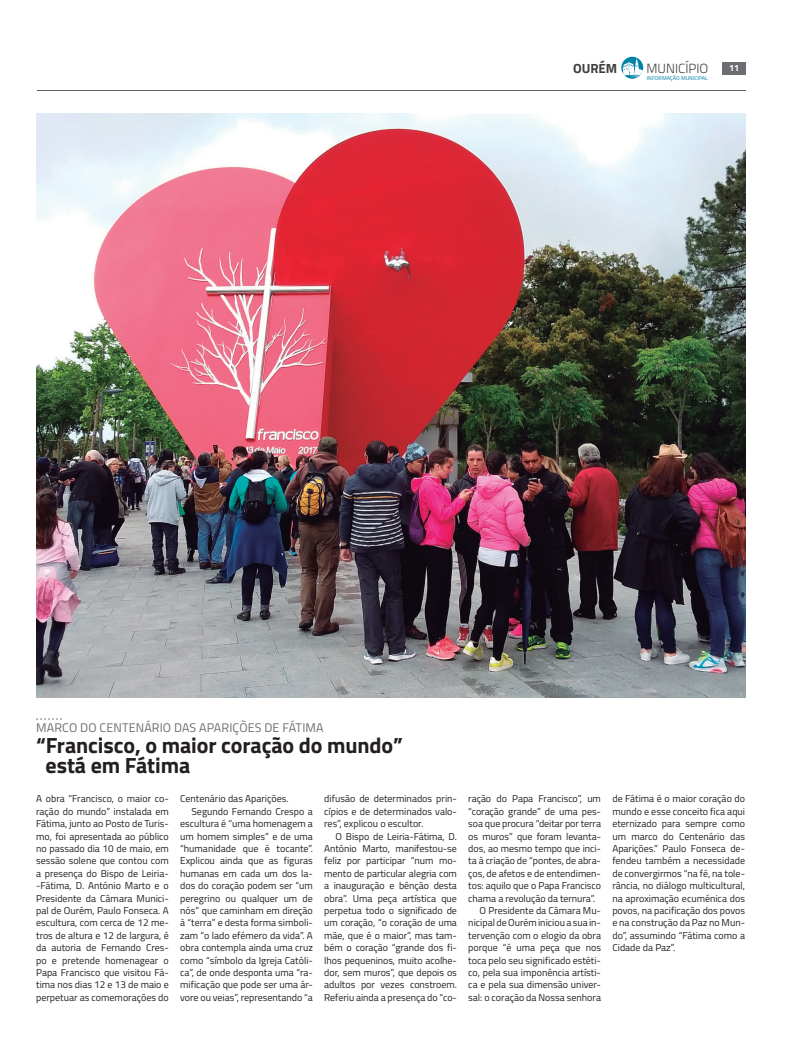
<style>
.page{position:relative;width:794px;height:1049px;background:#fff}
.page>*{position:absolute;margin:0;border:0;box-sizing:border-box;transform-origin:0 0}
.t1{font:700 22px/20px "Titillium";letter-spacing:-.005em;color:#231f20}
.t2{font:300 13.3px "Titillium";color:#3e3e3f}
.t3{font:700 13.3px "Titillium";color:#3e3e3f}
.t4{font:12.5px "Titillium";letter-spacing:.01em;color:#6c6d70}
.t5{font:10px/12.4px "Titillium";color:#231f20;text-align:justify}
.t6{font:700 9px "Titillium";color:#fff}
.t7{font:5.5px "Titillium";color:#0083a8}
</style>
<div class="page">
<div style="left:722px;top:62px;width:24px;height:13px;background:#6c6d70"></div>
<svg style="left:621px;top:57px;width:22px;height:22px"></svg>
<hr style="left:37px;top:90px;width:709px;height:1px;background:#606063">
<svg style="left:36px;top:718px;width:26px;height:2px"></svg>
<img style="left:36px;top:113px;width:709px;height:584px">
<h2 class="t3" style="left:573px;top:58px;width:46px">OURÉM</h2>
<h2 class="t2" style="left:646px;top:58px;width:63px">MUNICÍPIO</h2>
<p class="t6" style="left:729px;top:61px;width:12px">11</p>
<p class="t7" style="left:647px;top:74px;width:62px">INFORMAÇÃO MUNICIPAL</p>
<p class="t4" style="left:36px;top:719px;width:289px">MARCO DO CENTENÁRIO DAS APARIÇÕES DE FÁTIMA</p>
<h1 class="t1" style="left:46px;top:734px;width:359px;text-indent:-9px">“Francisco, o maior coração do mundo” está em Fátima</h1>
<p class="t5" style="left:36px;top:792px;width:134px">A obra “Francisco, o maior co&shy;ração do mundo” instalada em Fátima, junto ao Posto de Turis&shy;mo, foi apresentada ao público no passado dia 10 de maio, em sessão solene que contou com a presença do Bispo de Leiria--Fátima, D. António Marto e o Presidente da Câmara Munici&shy;pal de Ourém, Paulo Fonseca. A escultura, com cerca de 12 me&shy;tros de altura e 12 de largura, é da autoria de Fernando Cres&shy;po e pretende homenagear o Papa Francisco que visitou Fá&shy;tima nos dias 12 e 13 de maio e perpetuar as comemorações do</p>
<p class="t5" style="left:180px;top:792px;width:110px">Centenário das Aparições.</p>
<p class="t5" style="left:324px;top:792px;width:134px">difusão de determinados prin&shy;cípios e de determinados valo&shy;res”, explicou o escultor.</p>
<p class="t5" style="left:324px;top:829px;width:134px;text-indent:11px">O Bispo de Leiria-Fátima, D.<br>António Marto, manifestou-se feliz por participar “num mo&shy;mento de particular alegria com a inauguração e bênção desta obra”. Uma peça artística que perpetua todo o significado de um coração, “o coração de uma mãe, que é o maior”, mas tam&shy;bém o coração “grande dos fi&shy;lhos pequeninos, muito acolhe&shy;dor, sem muros”, que depois os adultos por vezes constroem.<br>Referiu ainda a presença do “co-</p>
<p class="t5" style="left:191px;top:804px;width:123px">Segundo Fernando Crespo a</p>
<p class="t5" style="left:180px;top:817px;width:134px">escultura é “uma homenagem a</p>
<p class="t5" style="left:180px;top:829px;width:134px">um homem simples” e de uma</p>
<p class="t5" style="left:180px;top:842px;width:134px">“humanidade que é tocante”.</p>
<p class="t5" style="left:180px;top:854px;width:134px">Explicou ainda que as figuras</p>
<p class="t5" style="left:180px;top:866px;width:134px">humanas em cada um dos la-</p>
<p class="t5" style="left:180px;top:879px;width:134px">dos do coração podem ser “um</p>
<p class="t5" style="left:180px;top:891px;width:134px">peregrino ou qualquer um de</p>
<p class="t5" style="left:180px;top:904px;width:134px">nós” que caminham em direção</p>
<p class="t5" style="left:180px;top:916px;width:134px">à “terra” e desta forma simboli-</p>
<p class="t5" style="left:180px;top:928px;width:134px">zam “o lado efémero da vida”. A</p>
<p class="t5" style="left:180px;top:941px;width:134px">obra contempla ainda uma cruz</p>
<p class="t5" style="left:180px;top:953px;width:134px">como “símbolo da Igreja Católi-</p>
<p class="t5" style="left:180px;top:966px;width:134px">ca”, de onde desponta uma “ra-</p>
<p class="t5" style="left:180px;top:978px;width:134px">mificação que pode ser uma ár-</p>
<p class="t5" style="left:180px;top:990px;width:134px">vore ou veias”, representando “a</p>
<p class="t5" style="left:468px;top:792px;width:134px">ração do Papa Francisco”, um</p>
<p class="t5" style="left:468px;top:804px;width:134px">“coração grande” de uma pes-</p>
<p class="t5" style="left:468px;top:817px;width:134px">soa que procura “deitar por terra</p>
<p class="t5" style="left:468px;top:829px;width:134px">os muros” que foram levanta-</p>
<p class="t5" style="left:468px;top:842px;width:134px">dos, ao mesmo tempo que inci-</p>
<p class="t5" style="left:468px;top:854px;width:134px">ta à criação de “pontes, de abra-</p>
<p class="t5" style="left:468px;top:866px;width:134px">ços, de afetos e de entendimen-</p>
<p class="t5" style="left:468px;top:879px;width:134px">tos: aquilo que o Papa Francisco</p>
<p class="t5" style="left:468px;top:891px;width:128px">chama a revolução da ternura”.</p>
<p class="t5" style="left:479px;top:904px;width:123px">O Presidente da Câmara Mu-</p>
<p class="t5" style="left:468px;top:916px;width:134px">nicipal de Ourém iniciou a sua in-</p>
<p class="t5" style="left:468px;top:928px;width:134px">tervenção com o elogio da obra</p>
<p class="t5" style="left:468px;top:941px;width:134px">porque “é uma peça que nos</p>
<p class="t5" style="left:468px;top:953px;width:134px">toca pelo seu significado estéti-</p>
<p class="t5" style="left:468px;top:966px;width:134px">co, pela sua imponência artísti-</p>
<p class="t5" style="left:468px;top:978px;width:134px">ca e pela sua dimensão univer-</p>
<p class="t5" style="left:468px;top:990px;width:134px">sal: o coração da Nossa senhora</p>
<p class="t5" style="left:612px;top:792px;width:134px">de Fátima é o maior coração do mundo e esse conceito fica aqui eternizado para sempre como um marco do Centenário das Aparições.” Paulo Fonseca de&shy;fendeu também a necessidade de convergirmos “na fé, na tole&shy;rância, no diálogo multicultural, na aproximação ecuménica dos povos, na pacificação dos povos e na construção da Paz no Mun&shy;do”, assumindo “Fátima como a Cidade da Paz”.</p>
</div>
